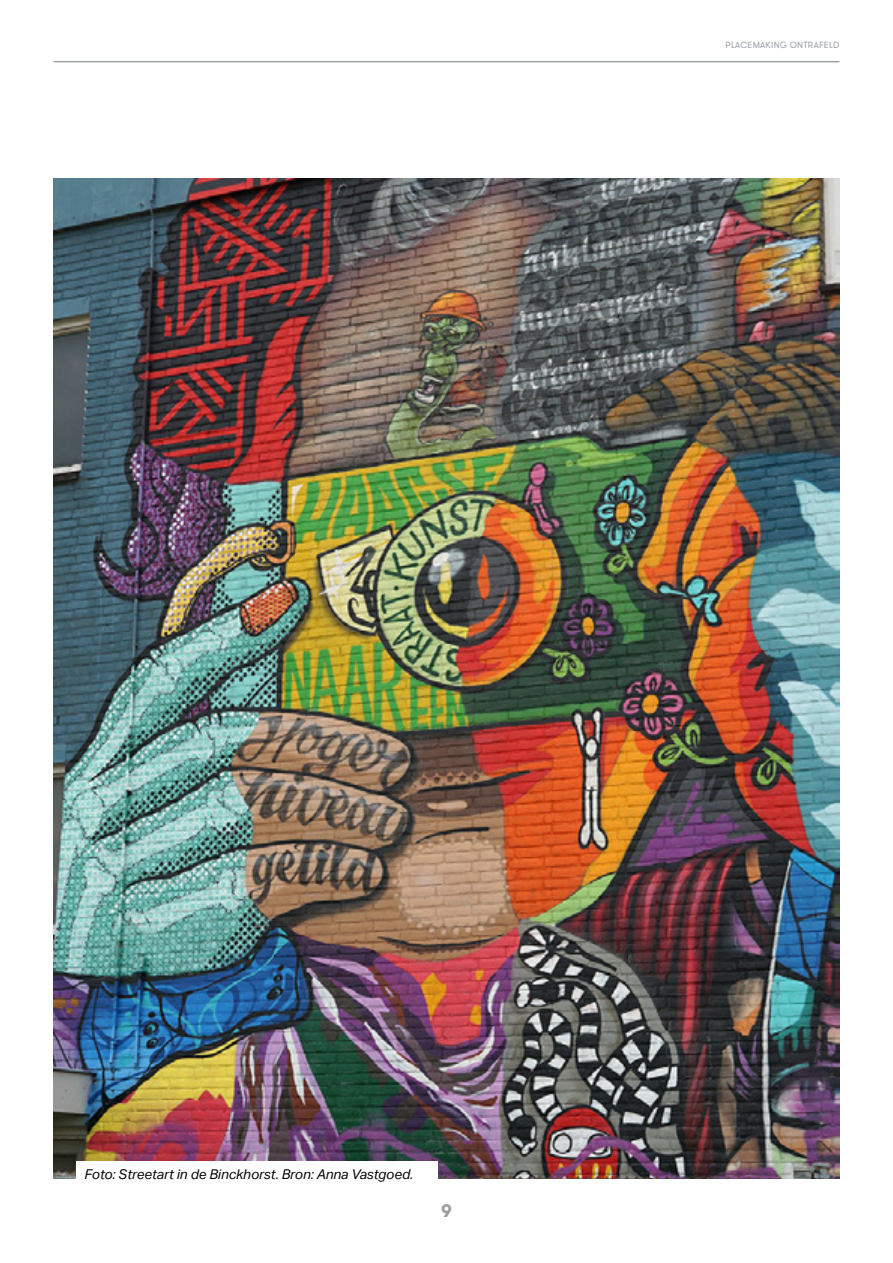
<style>
.page{position:relative;width:893px;height:1263px;background:#fff}
.page>*{position:absolute;margin:0;border:0;box-sizing:border-box;transform-origin:0 0}
.t1{font:700 18px "GT Walsheim Pro";color:#9d9d9c}
.body{font:italic 13.5px "Aktiv Grotesk";color:#000}
.t2{font:9px "GT Walsheim Pro";letter-spacing:.025em;color:#9da1ac}
</style>
<div class="page">
<hr style="left:54px;top:61px;width:785px;height:1px;background:#9da1ac">
<img style="left:54px;top:179px;width:785px;height:1000px">
<div style="left:76px;top:1161px;width:362px;height:26px;background:#fff"></div>
<p class="t2" style="left:725px;top:39px;width:115px">PLACEMAKING ONTRAFELD</p>
<p class="body" style="left:84px;top:1166px;width:330px">Foto: Streetart in de Binckhorst. Bron: Anna Vastgoed.</p>
<h1 class="t1" style="left:441px;top:1199px;width:12px">9</h1>
</div>
